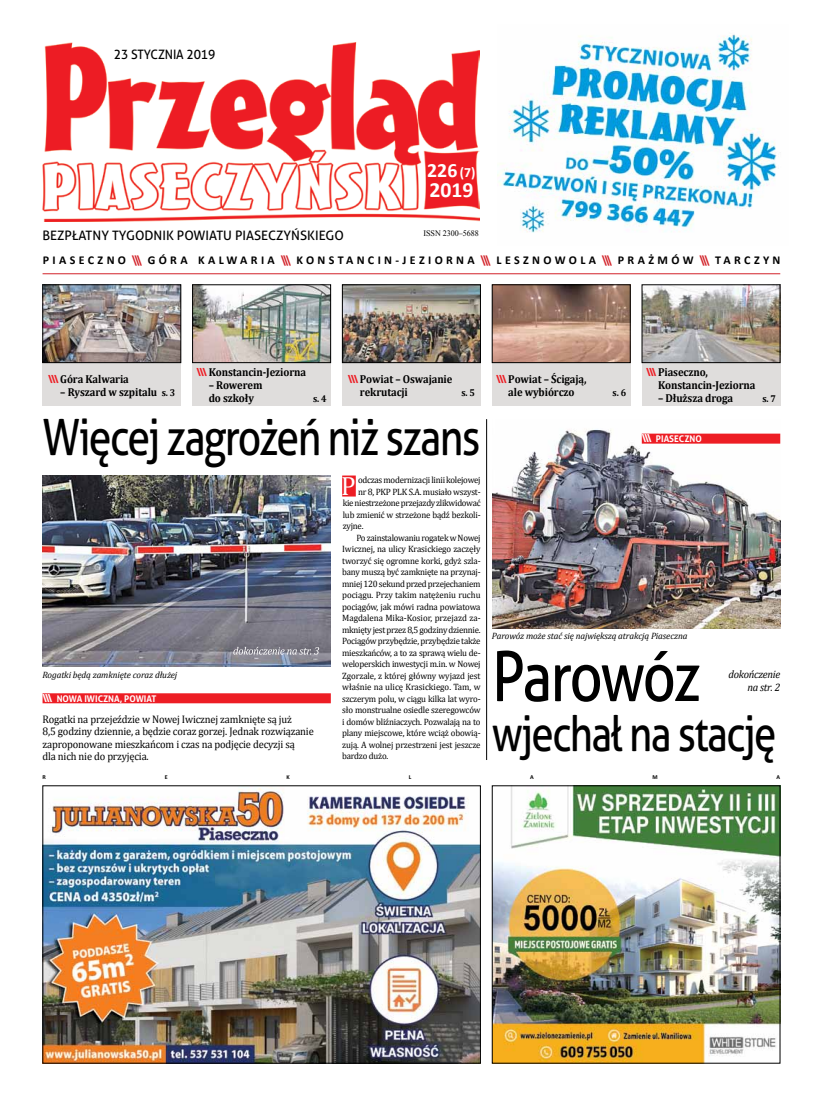
<style>
.page{position:relative;width:820px;height:1106px;background:#fff}
.page>*{position:absolute;margin:0;border:0;box-sizing:border-box;transform-origin:0 0}
.t1{font:69px "Aller";letter-spacing:-.045em;color:#000;scale:.84 1}
.t2{font:50px "Aller";letter-spacing:-.04em;color:#000;scale:.82 1}
.t3{font:49px "Aller";letter-spacing:-.04em;color:#000;scale:.82 1}
.t4{font:26.5px "Cambria";color:#fff;scale:.96 1}
.t5{font:700 21.7px "Calibri";color:#fff}
.t6{font:700 20.3px "Calibri";color:#fff}
.t7{font:13px "Aller";color:#000}
.t8{font:13px "Aller";color:#000;scale:.94 1}
.t9{font:700 12px "Calibri";letter-spacing:.28em;color:#000}
.t10{font:700 11.5px/13px "Cambria";letter-spacing:-.01em;color:#000;scale:.92 1}
.t11{font:11px/12.5px "Cambria";letter-spacing:-.015em;color:#000;scale:.95 1}
.t12{font:italic 11px/12.5px "Cambria";letter-spacing:-.025em;color:#000;text-align:right;scale:.96 1}
.t13{font:700 10px "Cambria";color:#000;scale:.92 1}
.t14{font:9.2px "Cambria";letter-spacing:-.025em;color:#000;scale:.96 1}
.t15{font:9.2px "Cambria";color:#000;scale:.96 1}
.t16{font:italic 9.2px "Cambria";letter-spacing:-.01em;color:#000}
.t17{font:700 9.2px "Aller";color:#fff;scale:.96 1}
.t18{font:9.2px "Cambria";letter-spacing:-.005em;color:#000;scale:.96 1}
.t19{font:8.4px "Times New Roman";color:#000;scale:.96 1}
.t20{font:700 6px "Calibri";color:#000}
.s1{font-size:14.1px}
.s2{color:#d2232a}
.s3{font-family:"Aller";font-size:11.1px;color:#ed1d24}
.s4{font-size:10px}
.s5{font-size:11px}
</style>
<div class="page">
<div style="left:342px;top:475px;width:13px;height:21px;background:#ed1d24"></div>
<img style="left:42px;top:43px;width:437px;height:178px">
<div style="left:492px;top:284px;width:138px;height:121px;background:#dfdddc"></div>
<div style="left:641px;top:284px;width:139px;height:121px;background:#dfdddc"></div>
<div style="left:192px;top:284px;width:139px;height:121px;background:#dfdddc"></div>
<img style="left:494px;top:286px;width:134px;height:75px">
<div style="left:492px;top:284px;width:138px;height:79px;border:1px solid #000"></div>
<img style="left:643px;top:286px;width:135px;height:75px">
<div style="left:641px;top:284px;width:139px;height:79px;border:1px solid #000"></div>
<img style="left:194px;top:286px;width:135px;height:75px">
<div style="left:192px;top:284px;width:139px;height:79px;border:1px solid #000"></div>
<div style="left:342px;top:284px;width:138px;height:121px;background:#dfdddc"></div>
<div style="left:43px;top:284px;width:138px;height:121px;background:#dfdddc"></div>
<img style="left:344px;top:286px;width:134px;height:75px">
<div style="left:342px;top:284px;width:138px;height:79px;border:1px solid #000"></div>
<img style="left:45px;top:286px;width:134px;height:75px">
<div style="left:43px;top:284px;width:138px;height:79px;border:1px solid #000"></div>
<hr style="left:43px;top:273px;width:737px;height:1px;background:#d2232a">
<img style="left:497px;top:34px;width:280px;height:199px">
<img style="left:494px;top:787px;width:284px;height:274px">
<div style="left:492px;top:785px;width:288px;height:278px;border:1px solid #000"></div>
<img style="left:45px;top:787px;width:433px;height:274px">
<img style="left:492px;top:429px;width:288px;height:199px">
<img style="left:43px;top:475px;width:288px;height:191px">
<div style="left:43px;top:693px;width:288px;height:10px;background:#ed1d24"></div>
<svg style="left:233px;top:647px;width:86px;height:7px"></svg>
<hr style="left:486px;top:419px;width:1px;height:341px;background:#000">
<div style="left:641px;top:433px;width:139px;height:10px;background:#ed1d24"></div>
<h3 class="t8" style="left:114px;top:47px;width:110px">23 STYCZNIA 2019</h3>
<h3 class="t7" style="left:43px;top:227px;width:303px">BEZPŁATNY TYGODNIK POWIATU PIASECZYŃSKIEGO</h3>
<h3 class="t6" style="left:427px;top:157px;width:50px">226 <span class="s1">(7)</span></h3>
<h3 class="t5" style="left:429px;top:176px;width:45px">2019</h3>
<p class="t19" style="left:423px;top:227px;width:59px">ISSN 2300–5688</p>
<h3 class="t9" style="left:43px;top:253px;width:739px">PIASECZNO <span class="s2">\\\</span> GÓRA KALWARIA <span class="s2">\\\</span> KONSTANCIN-JEZIORNA <span class="s2">\\\</span> LESZNOWOLA <span class="s2">\\\</span> PRAŻMÓW <span class="s2">\\\</span> TARCZYN</h3>
<p class="t10" style="left:48px;top:372px;width:89px"><span class="s3">\\\</span> Góra Kalwaria</p>
<p class="t10" style="left:60px;top:385px;width:126px">– Ryszard w szpitalu <span class="s4">s. 3</span></p>
<p class="t10" style="left:196px;top:365px;width:120px"><span class="s3">\\\</span> Konstancin-Jeziorna</p>
<p class="t10" style="left:208px;top:378px;width:60px">– Rowerem do szkoły</p>
<p class="t13" style="left:313px;top:391px;width:16px">s. 4</p>
<p class="t10" style="left:360px;top:372px;width:102px;text-indent:-12px"><span class="s3">\\\</span> Powiat – Oswajanie rekrutacji</p>
<p class="t13" style="left:461px;top:386px;width:16px">s. 5</p>
<h2 class="t2" style="left:43px;top:407px;width:535px">Więcej zagrożeń niż szans</h2>
<p class="t10" style="left:496px;top:372px;width:100px;text-align:center"><span class="s3">\\\</span> Powiat – Ścigają, ale wybiórczo</p>
<p class="t13" style="left:612px;top:385px;width:16px">s. 6</p>
<p class="t10" style="left:658px;top:365px;width:107px;text-indent:-12px"><span class="s3">\\\</span> Piaseczno,<br>Konstancin-Jeziorna</p>
<p class="t10" style="left:658px;top:391px;width:83px">– Dłuższa droga</p>
<p class="t13" style="left:762px;top:391px;width:16px">s. 7</p>
<p class="t17" style="left:641px;top:433px;width:64px"><span class="s5">\\\</span> PIASECZNO</p>
<h3 class="t4" style="left:341px;top:470px;width:17px">P</h3>
<p class="t14" style="left:358px;top:474px;width:129px">odczas modernizacji linii kolejowej</p>
<p class="t14" style="left:358px;top:486px;width:129px">nr 8, PKP PLK S.A. musiało wszyst-</p>
<p class="t14" style="left:342px;top:497px;width:145px">kie niestrzeżone przejazdy zlikwidować</p>
<p class="t14" style="left:342px;top:509px;width:145px">lub zmienić w strzeżone bądź bezkoli-</p>
<p class="t14" style="left:342px;top:520px;width:23px">zyjne.</p>
<p class="t14" style="left:356px;top:532px;width:131px">Po zainstalowaniu rogatek w Nowej</p>
<p class="t14" style="left:342px;top:543px;width:146px">Iwicznej, na ulicy Krasickiego zaczęły</p>
<p class="t14" style="left:342px;top:555px;width:146px">tworzyć się ogromne korki, gdyż szla-</p>
<p class="t14" style="left:342px;top:566px;width:146px">bany muszą być zamknięte na przynaj-</p>
<p class="t14" style="left:342px;top:578px;width:146px">mniej 120 sekund przed przejechaniem</p>
<p class="t15" style="left:342px;top:589px;width:146px">pociągu. Przy takim natężeniu ruchu</p>
<p class="t14" style="left:342px;top:601px;width:146px">pociągów, jak mówi radna powiatowa</p>
<p class="t15" style="left:342px;top:612px;width:146px">Magdalena Mika-Kosior, przejazd za-</p>
<p class="t14" style="left:342px;top:624px;width:146px">mknięty jest przez 8,5 godziny dziennie.</p>
<p class="t14" style="left:342px;top:635px;width:146px">Pociągów przybędzie, przybędzie także</p>
<p class="t14" style="left:342px;top:647px;width:146px">mieszkańców, a to za sprawą wielu de-</p>
<p class="t14" style="left:342px;top:658px;width:146px">weloperskich inwestycji m.in. w Nowej</p>
<p class="t18" style="left:342px;top:670px;width:146px">Zgorzale, z której główny wyjazd jest</p>
<p class="t15" style="left:342px;top:681px;width:146px">właśnie na ulicę Krasickiego. Tam, w</p>
<p class="t14" style="left:342px;top:693px;width:146px">szczerym polu, w ciągu kilka lat wyro-</p>
<p class="t14" style="left:342px;top:704px;width:146px">sło monstrualne osiedle szeregowców</p>
<p class="t14" style="left:342px;top:716px;width:146px">i domów bliźniaczych. Pozwalają na to</p>
<p class="t14" style="left:342px;top:727px;width:146px">plany miejscowe, które wciąż obowią-</p>
<p class="t14" style="left:342px;top:739px;width:146px">zują. A wolnej przestrzeni jest jeszcze</p>
<p class="t14" style="left:342px;top:750px;width:50px">bardzo dużo.</p>
<p class="t16" style="left:492px;top:629px;width:197px">Parowóz może stać się największą atrakcją Piaseczna</p>
<h1 class="t1" style="left:492px;top:634px;width:250px">Parowóz</h1>
<h3 class="t3" style="left:492px;top:704px;width:348px">wjechał na stację</h3>
<p class="t12" style="left:728px;top:667px;width:55px">dokończenie na str. 2</p>
<p class="t16" style="left:43px;top:668px;width:136px">Rogatki będą zamknięte coraz dłużej</p>
<p class="t17" style="left:43px;top:693px;width:120px"><span class="s5">\\\</span> NOWA IWICZNA, POWIAT</p>
<p class="t11" style="left:43px;top:712px;width:287px">Rogatki na przejeździe w Nowej Iwicznej zamknięte są już<br>8,5 godziny dziennie, a będzie coraz gorzej. Jednak rozwiązanie zaproponowane mieszkańcom i czas na podjęcie decyzji są<br>dla nich nie do przyjęcia.</p>
<p class="t20" style="left:43px;top:772px;width:5px">R</p>
<p class="t20" style="left:165px;top:772px;width:4px">E</p>
<p class="t20" style="left:286px;top:772px;width:5px">K</p>
<p class="t20" style="left:408px;top:772px;width:4px">L</p>
<p class="t20" style="left:530px;top:772px;width:5px">A</p>
<p class="t20" style="left:652px;top:772px;width:7px">M</p>
<p class="t20" style="left:776px;top:772px;width:5px">A</p>
</div>
